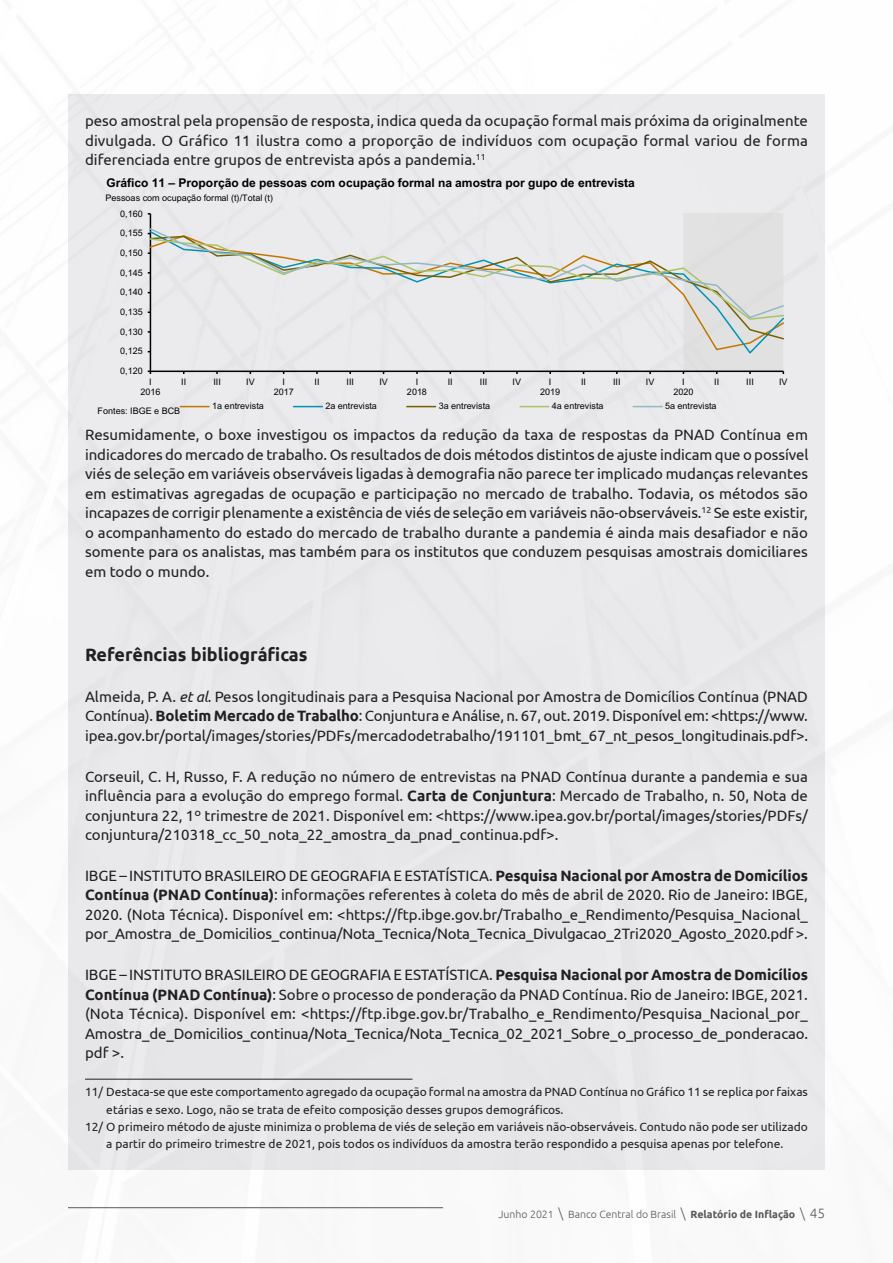
<style>
.page{position:relative;width:893px;height:1263px;background:#fff}
.page>*{position:absolute;margin:0;border:0;box-sizing:border-box;transform-origin:0 0}
._8__Subtítulo_de_box{font:700 18px "Ubuntu";color:#231f20}
._3__Corpo_de_texto{font:15px/19.5px "Ubuntu";letter-spacing:-.005em;color:#231f20;text-align:justify}
._6__Rodapé{font:12px/17.2px "Ubuntu";color:#231f20}
.t1{font:700 12px "Arial";color:#000}
.t2{font:300 10.5px "Ubuntu";color:#57585a}
.t3{font:9px/10.4px "Arial";color:#000;text-align:center}
.s1{font-style:italic}
.s2{font-weight:700}
.s3{font-size:13.5px}
</style>
<div class="page">
<div style="left:68px;top:94px;width:757px;height:1075px;background:#ececee"></div>
<hr style="left:68px;top:1207px;width:375px;height:1px;background:#57585a">
<hr style="left:85px;top:1079px;width:327px;height:1px;background:#231f20">
<hr style="left:150px;top:214px;width:1px;height:157px;background:#000">
<hr style="left:150px;top:371px;width:633px;height:1px;background:#000">
<svg style="left:683px;top:214px;width:101px;height:160px"></svg>
<svg style="left:151px;top:341px;width:633px;height:14px"></svg>
<svg style="left:151px;top:321px;width:633px;height:20px"></svg>
<svg style="left:150px;top:227px;width:634px;height:92px"></svg>
<svg style="left:180px;top:406px;width:29px;height:1px"></svg>
<svg style="left:294px;top:406px;width:28px;height:1px"></svg>
<svg style="left:407px;top:406px;width:29px;height:1px"></svg>
<svg style="left:520px;top:406px;width:29px;height:1px"></svg>
<svg style="left:633px;top:406px;width:29px;height:1px"></svg>
<p class="_3__Corpo_de_texto" style="left:85px;top:111px;width:724px">peso amostral pela propensão de resposta, indica queda da ocupação formal mais próxima da originalmente divulgada. O Gráfico 11 ilustra como a proporção de indivíduos com ocupação formal variou de forma diferenciada entre grupos de entrevista após a pandemia.<sup>11</sup></p>
<p class="t1" style="left:106px;top:176px;width:530px">Gráfico 11 – Proporção de pessoas com ocupação formal na amostra por gupo de entrevista</p>
<p class="t3" style="left:106px;top:193px;width:169px">Pessoas com ocupação formal (t)/Total (t)</p>
<p class="t3" style="left:120px;top:208px;width:24px">0,160</p>
<p class="t3" style="left:120px;top:228px;width:24px">0,155</p>
<p class="t3" style="left:120px;top:248px;width:24px">0,150</p>
<p class="t3" style="left:120px;top:267px;width:24px">0,145</p>
<p class="t3" style="left:120px;top:287px;width:24px">0,140</p>
<p class="t3" style="left:120px;top:307px;width:24px">0,135</p>
<p class="t3" style="left:120px;top:327px;width:24px">0,130</p>
<p class="t3" style="left:120px;top:346px;width:24px">0,125</p>
<p class="t3" style="left:120px;top:366px;width:24px">0,120</p>
<p class="t3" style="left:140px;top:377px;width:21px">I<br>2016</p>
<p class="t3" style="left:181px;top:377px;width:7px">II</p>
<p class="t3" style="left:213px;top:377px;width:9px">III</p>
<p class="t3" style="left:246px;top:377px;width:10px">IV</p>
<p class="t3" style="left:274px;top:377px;width:21px">I<br>2017</p>
<p class="t3" style="left:315px;top:377px;width:7px">II</p>
<p class="t3" style="left:347px;top:377px;width:9px">III</p>
<p class="t3" style="left:379px;top:377px;width:10px">IV</p>
<p class="t3" style="left:407px;top:377px;width:21px">I<br>2018</p>
<p class="t3" style="left:448px;top:377px;width:7px">II</p>
<p class="t3" style="left:480px;top:377px;width:9px">III</p>
<p class="t3" style="left:513px;top:377px;width:10px">IV</p>
<p class="t3" style="left:540px;top:377px;width:21px">I<br>2019</p>
<p class="t3" style="left:581px;top:377px;width:7px">II</p>
<p class="t3" style="left:613px;top:377px;width:9px">III</p>
<p class="t3" style="left:646px;top:377px;width:10px">IV</p>
<p class="t3" style="left:673px;top:377px;width:21px">I<br>2020</p>
<p class="t3" style="left:714px;top:377px;width:7px">II</p>
<p class="t3" style="left:746px;top:377px;width:9px">III</p>
<p class="t3" style="left:779px;top:377px;width:10px">IV</p>
<p class="t3" style="left:98px;top:406px;width:84px">Fontes: IBGE e BCB</p>
<p class="t3" style="left:212px;top:401px;width:53px">1a entrevista</p>
<p class="t3" style="left:325px;top:401px;width:53px">2a entrevista</p>
<p class="t3" style="left:439px;top:401px;width:53px">3a entrevista</p>
<p class="t3" style="left:552px;top:401px;width:53px">4a entrevista</p>
<p class="t3" style="left:665px;top:401px;width:53px">5a entrevista</p>
<p class="_3__Corpo_de_texto" style="left:85px;top:425px;width:725px">Resumidamente, o boxe investigou os impactos da redução da taxa de respostas da PNAD Contínua em indicadores do mercado de trabalho. Os resultados de dois métodos distintos de ajuste indicam que o possível viés de seleção em variáveis observáveis ligadas à demografia não parece ter implicado mudanças relevantes em estimativas agregadas de ocupação e participação no mercado de trabalho. Todavia, os métodos são incapazes de corrigir plenamente a existência de viés de seleção em variáveis não-observáveis.<sup>12</sup> Se este existir, o acompanhamento do estado do mercado de trabalho durante a pandemia é ainda mais desafiador e não somente para os analistas, mas também para os institutos que conduzem pesquisas amostrais domiciliares em todo o mundo.</p>
<p class="_8__Subtítulo_de_box" style="left:85px;top:644px;width:224px">Referências bibliográficas</p>
<p class="_3__Corpo_de_texto" style="left:85px;top:686px;width:725px">Almeida, P. A. <span class="s1">et al</span>. Pesos longitudinais para a Pesquisa Nacional por Amostra de Domicílios Contínua (PNAD Contínua). <span class="s2">Boletim Mercado de Trabalho</span>: Conjuntura e Análise, n. 67, out. 2019. Disponível em: &lt;https://www. ipea.gov.br/portal/images/stories/PDFs/mercadodetrabalho/191101_bmt_67_nt_pesos_longitudinais.pdf&gt;.</p>
<p class="_3__Corpo_de_texto" style="left:85px;top:766px;width:724px">Corseuil, C. H, Russo, F. A redução no número de entrevistas na PNAD Contínua durante a pandemia e sua influência para a evolução do emprego formal. <span class="s2">Carta de Conjuntura</span>: Mercado de Trabalho, n. 50, Nota de conjuntura 22, 1º trimestre de 2021. Disponível em: &lt;https://www.ipea.gov.br/portal/images/stories/PDFs/ conjuntura/210318_cc_50_nota_22_amostra_da_pnad_continua.pdf&gt;.</p>
<p class="_3__Corpo_de_texto" style="left:85px;top:865px;width:724px">IBGE – INSTITUTO BRASILEIRO DE GEOGRAFIA E ESTATÍSTICA. <span class="s2">Pesquisa Nacional por Amostra de Domicílios Contínua (PNAD Contínua)</span>: informações referentes à coleta do mês de abril de 2020. Rio de Janeiro: IBGE, 2020. (Nota Técnica). Disponível em: &lt;https://ftp.ibge.gov.br/Trabalho_e_Rendimento/Pesquisa_Nacional_ por_Amostra_de_Domicilios_continua/Nota_Tecnica/Nota_Tecnica_Divulgacao_2Tri2020_Agosto_2020.pdf &gt;.</p>
<p class="_3__Corpo_de_texto" style="left:85px;top:964px;width:725px">IBGE – INSTITUTO BRASILEIRO DE GEOGRAFIA E ESTATÍSTICA. <span class="s2">Pesquisa Nacional por Amostra de Domicílios Contínua (PNAD Contínua)</span>: Sobre o processo de ponderação da PNAD Contínua. Rio de Janeiro: IBGE, 2021. (Nota Técnica). Disponível em: &lt;https://ftp.ibge.gov.br/Trabalho_e_Rendimento/Pesquisa_Nacional_por_ Amostra_de_Domicilios_continua/Nota_Tecnica/Nota_Tecnica_02_2021_Sobre_o_processo_de_ponderacao. pdf &gt;.</p>
<p class="_6__Rodapé" style="left:106px;top:1083px;width:703px;text-indent:-21px">11/ Destaca-se que este comportamento agregado da ocupação formal na amostra da PNAD Contínua no Gráfico 11 se replica por faixas etárias e sexo. Logo, não se trata de efeito composição desses grupos demográficos.</p>
<p class="_6__Rodapé" style="left:85px;top:1118px;width:724px;text-align:center">12/ O primeiro método de ajuste minimiza o problema de viés de seleção em variáveis não-observáveis. Contudo não pode ser utilizado a partir do primeiro trimestre de 2021, pois todos os indivíduos da amostra terão respondido a pesquisa apenas por telefone.</p>
<p class="t2" style="left:498px;top:1208px;width:328px">Junho 2021 <span class="s3">\</span> Banco Central do Brasil <span class="s3">\</span> <span class="s2">Relatório de Inflação</span> <span class="s3">\ 45</span></p>
</div>
